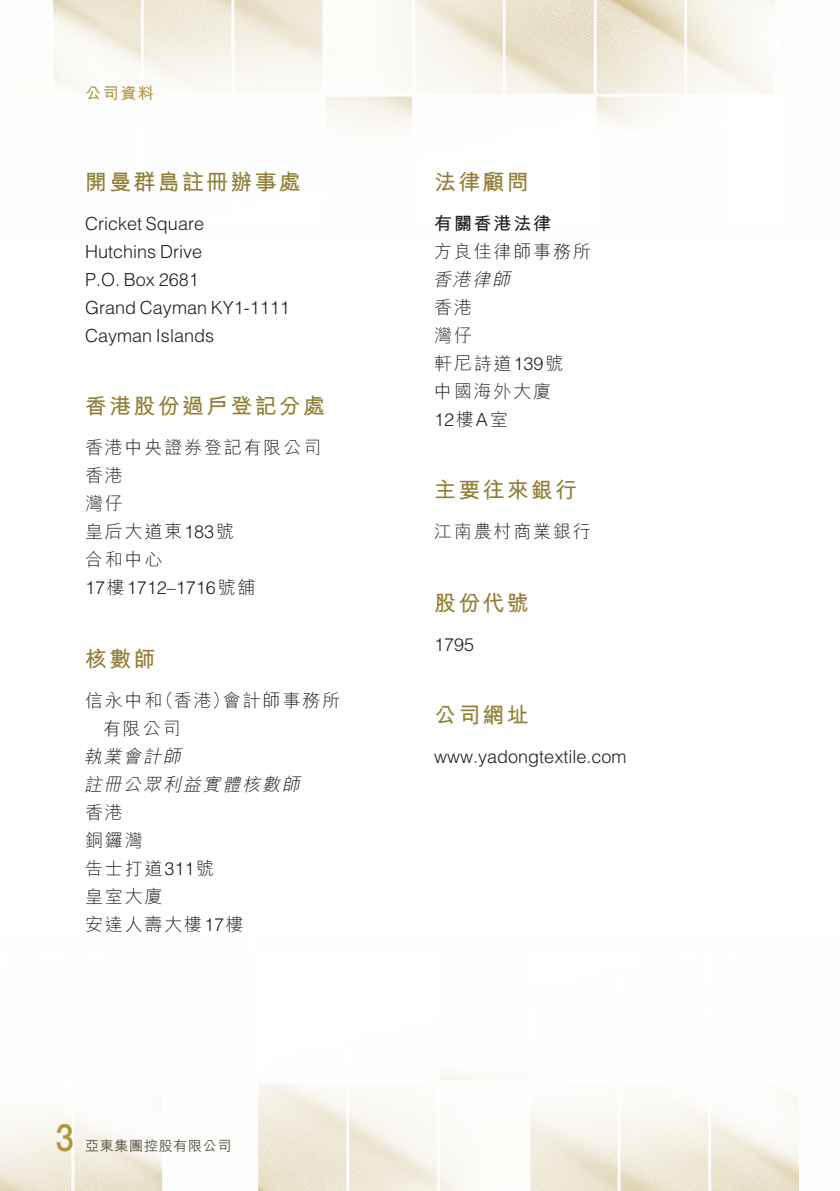
<style>
.page{position:relative;width:840px;height:1191px;background:#fff}
.page>*{position:absolute;margin:0;border:0;box-sizing:border-box;transform-origin:0 0}
.t1{font:500 38px "Helvetica Neue LT Std";color:#b19742;scale:.85 1}
.t2{font:700 22px "M Hei HK";letter-spacing:.1em;color:#927e35}
.t3{font:300 18px/28px "Helvetica LT Std";color:#231f20}
.t4{font:300 18px/28px "M Hei HK";letter-spacing:.1em;color:#231f20}
.t5{font:italic 300 18px/28px "M Hei HK";color:#231f20}
.t6{font:700 18px "M Hei HK";letter-spacing:.1em;color:#231f20}
.t7{font:700 16px "M Hei HK";color:#b19742}
.t8{font:500 14px "M Hei HK";letter-spacing:.05em;color:#5c5847}
.s1{font-family:"Helvetica LT Std"}
.s2{font-family:"M Hei HK"}
</style>
<div class="page">
<img style="left:53px;top:0;width:722px;height:131px">
<img style="left:0;top:1071px;width:799px;height:120px">
<p class="t7" style="left:85px;top:82px;width:70px">公司資料</p>
<p class="t2" style="left:85px;top:166px;width:217px">開曼群島註冊辦事處</p>
<p class="t3" style="left:85px;top:209px;width:206px">Cricket Square<br>Hutchins Drive<br>P O. . Box 2681<br>Grand Cayman KY1-1111<br>Cayman Islands</p>
<p class="t2" style="left:85px;top:390px;width:241px">香港股份過戶登記分處</p>
<p class="t4" style="left:85px;top:433px;width:237px">香港中央證券登記有限公司香港<br>灣仔<br>皇后大道東<span class="s1">183</span>號<br>合和中心</p>
<p class="t3" style="left:85px;top:573px;width:172px">17<span class="s2">樓</span>1712–1716<span class="s2">號舖</span></p>
<p class="t2" style="left:85px;top:642px;width:72px">核數師</p>
<p class="t4" style="left:223px;top:685px;width:119px">會計師事務所</p>
<p class="t4" style="left:156px;top:685px;width:75px">（香港）</p>
<p class="t4" style="left:103px;top:685px;width:79px;text-indent:-18px">信永中和有限公司</p>
<p class="t5" style="left:84px;top:741px;width:221px">執業會計師<br>註冊公眾利益實體核數師</p>
<p class="t4" style="left:85px;top:797px;width:160px">香港<br>銅鑼灣<br>告士打道<span class="s1">311</span>號<br>皇室大廈<br>安達人壽大樓<span class="s1">17</span>樓</p>
<h1 class="t1" style="left:56px;top:1115px;width:23px">3</h1>
<p class="t8" style="left:85px;top:1136px;width:148px">亞東集團控股有限公司</p>
<p class="t2" style="left:434px;top:166px;width:96px">法律顧問</p>
<p class="t6" style="left:434px;top:210px;width:118px">有關香港法律</p>
<p class="t4" style="left:434px;top:237px;width:158px">方良佳律師事務所</p>
<p class="t5" style="left:432px;top:265px;width:83px">香港律師</p>
<p class="t4" style="left:434px;top:293px;width:131px">香港<br>灣仔<br>軒尼詩道<span class="s1">139</span>號中國海外大廈</p>
<p class="t3" style="left:434px;top:405px;width:75px">12<span class="s2">樓</span>A<span class="s2">室</span></p>
<p class="t2" style="left:434px;top:474px;width:144px">主要往來銀行</p>
<p class="t4" style="left:434px;top:517px;width:158px">江南農村商業銀行</p>
<p class="t2" style="left:434px;top:586px;width:96px">股份代號</p>
<p class="t3" style="left:434px;top:630px;width:42px">1795</p>
<p class="t2" style="left:434px;top:699px;width:96px">公司網址</p>
<p class="t3" style="left:434px;top:742px;width:194px">www.yadongtextile.com</p>
</div>
